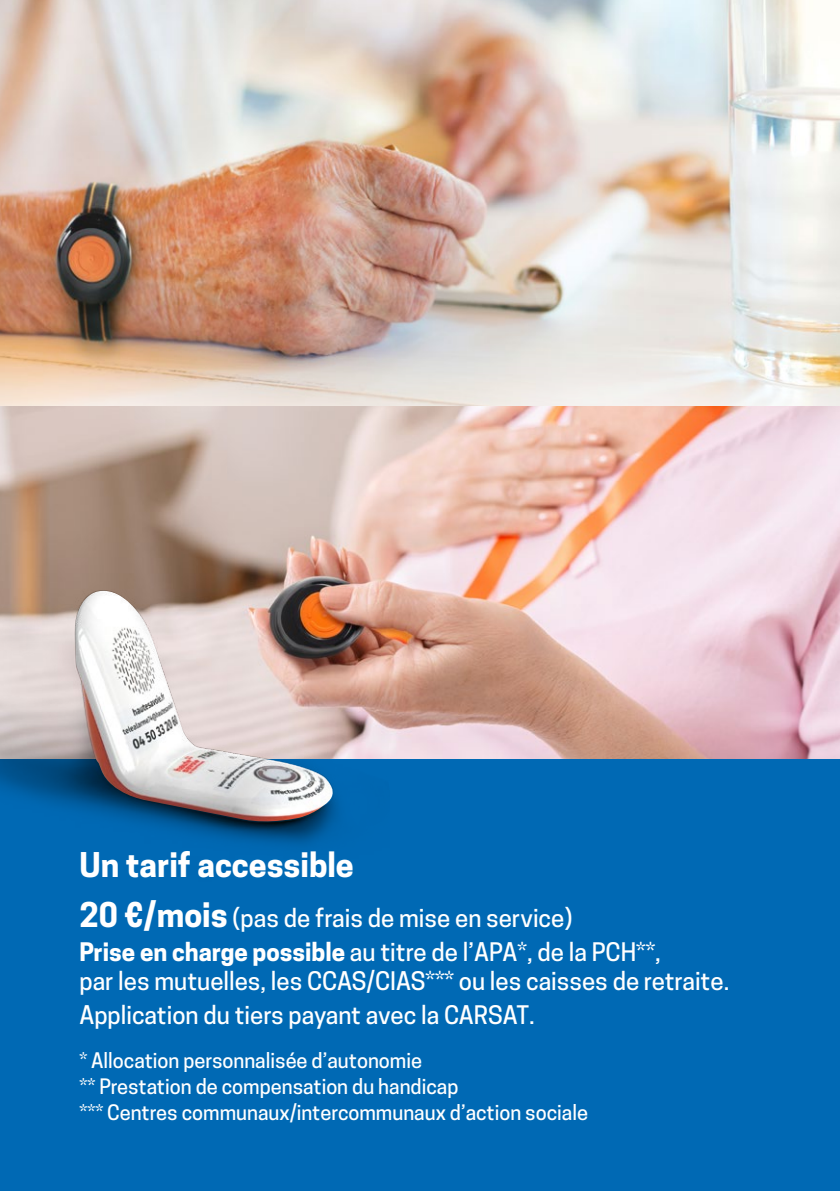
<style>
.page{position:relative;width:840px;height:1191px;background:#fff}
.page>*{position:absolute;margin:0;border:0;box-sizing:border-box;transform-origin:0 0}
.t1{font:700 32px "Cooper Hewitt";color:#fff}
.t2{font:500 24px/34.4px "Cooper Hewitt";color:#fff}
.t3{font:500 20px/26px "Cooper Hewitt";color:#fff}
.s1{font-weight:700;font-size:32px}
.s2{font-weight:700}
</style>
<div class="page">
<div style="left:0;top:758px;width:839px;height:433px;background:#0069b4"></div>
<img style="left:0;top:0;width:839px;height:758px">
<img style="left:0;top:577px;width:389px;height:268px">
<img style="left:74px;top:591px;width:261px;height:233px">
<h1 class="t1" style="left:79px;top:846px;width:275px">Un tarif accessible</h1>
<p class="t2" style="left:79px;top:900px;width:582px"><span class="s1">20 €/mois</span> (pas de frais de mise en service)<br><span class="s2">Prise en charge possible</span> au titre de l’APA*, de la PCH**,</p>
<p class="t2" style="left:79px;top:963px;width:651px">par les mutuelles, les CCAS/CIAS*** ou les caisses de retraite.<br>Application du tiers payant avec la CARSAT.</p>
<p class="t3" style="left:79px;top:1047px;width:510px">* Allocation personnalisée d’autonomie<br>** Prestation de compensation du handicap<br>*** Centres communaux/intercommunaux d’action sociale</p>
</div>
